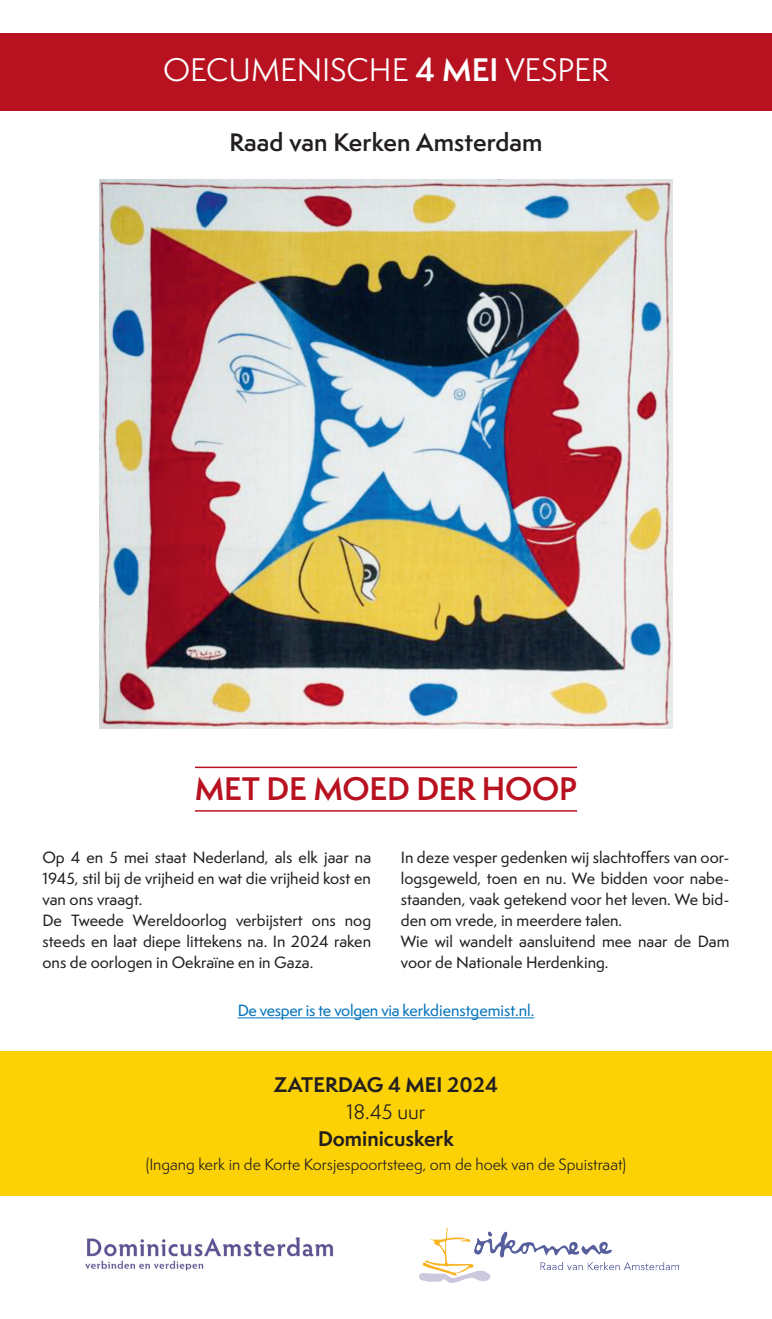
<style>
.page{position:relative;width:772px;height:1319px;background:#fff}
.page>*{position:absolute;margin:0;border:0;box-sizing:border-box;transform-origin:0 0}
.kopjes{font:30px "Semplicita Pro";letter-spacing:-.005em;color:#fff}
.kopjes-2{font:600 30px "Semplicita Pro";letter-spacing:-.01em;color:#b81220}
.roze_tekst{font:600 23.25px "Semplicita Pro";letter-spacing:.005em;color:#231f20}
.kopjes-3{font:700 19.5px "Semplicita Pro";color:#231f20}
.kopjes-4{font:19.5px "Semplicita Pro";color:#231f20}
.book_italic{font:500 15px/21px "Semplicita Pro";color:#231f20;text-align:justify}
.kopjes-5{font:15px "Semplicita Pro";color:#231f20}
.book_italic-2{font:500 15px "Semplicita Pro";letter-spacing:-.02em;color:#0073bc}
.s1{font-weight:600}
</style>
<div class="page">
<div style="left:0;top:1050px;width:772px;height:145px;background:#fcd207"></div>
<div style="left:0;top:33px;width:772px;height:78px;background:#b81220"></div>
<hr style="left:238px;top:1017px;width:296px;height:1px;background:#0073bc">
<img style="left:100px;top:179px;width:572px;height:549px">
<img style="left:419px;top:1228px;width:259px;height:53px">
<img style="left:85px;top:1237px;width:249px;height:34px">
<hr style="left:195px;top:810px;width:382px;height:1px;background:#b81220">
<hr style="left:195px;top:766px;width:382px;height:2px;background:#b81220">
<p class="kopjes" style="left:163px;top:48px;width:447px">OECUMENISCHE <span class="s1">4 MEI</span> VESPER</p>
<p class="roze_tekst" style="left:229px;top:125px;width:314px">Raad van Kerken Amsterdam</p>
<p class="kopjes-2" style="left:195px;top:767px;width:383px">MET DE MOED DER HOOP</p>
<p class="book_italic" style="left:43px;top:846px;width:330px">Op 4 en 5 mei staat Nederland, als elk jaar na 1945, stil bij de vrijheid en wat die vrijheid kost en van ons vraagt.</p>
<p class="book_italic" style="left:43px;top:909px;width:330px">De Tweede Wereldoorlog verbijstert ons nog steeds en laat diepe littekens na. In 2024 raken ons de oorlogen in Oekraïne en in Gaza.</p>
<p class="book_italic" style="left:401px;top:846px;width:330px">In deze vesper gedenken wij slachtoffers van oor&shy;logsgeweld, toen en nu. We bidden voor nabe&shy;staanden, vaak getekend voor het leven. We bid&shy;den om vrede, in meerdere talen.</p>
<p class="book_italic" style="left:401px;top:930px;width:330px">Wie wil wandelt aansluitend mee naar de Dam voor de Nationale Herdenking.</p>
<p class="book_italic-2" style="left:238px;top:999px;width:298px">De vesper is te volgen via kerkdienstgemist.nl.</p>
<p class="kopjes-3" style="left:274px;top:1069px;width:225px">ZATERDAG 4 MEI 2024</p>
<p class="kopjes-4" style="left:346px;top:1097px;width:80px">18.45 uur</p>
<p class="kopjes-3" style="left:318px;top:1123px;width:137px">Dominicuskerk</p>
<p class="kopjes-5" style="left:146px;top:1153px;width:482px">(Ingang kerk in de Korte Korsjespoortsteeg, om de hoek van de Spuistraat)</p>
</div>
